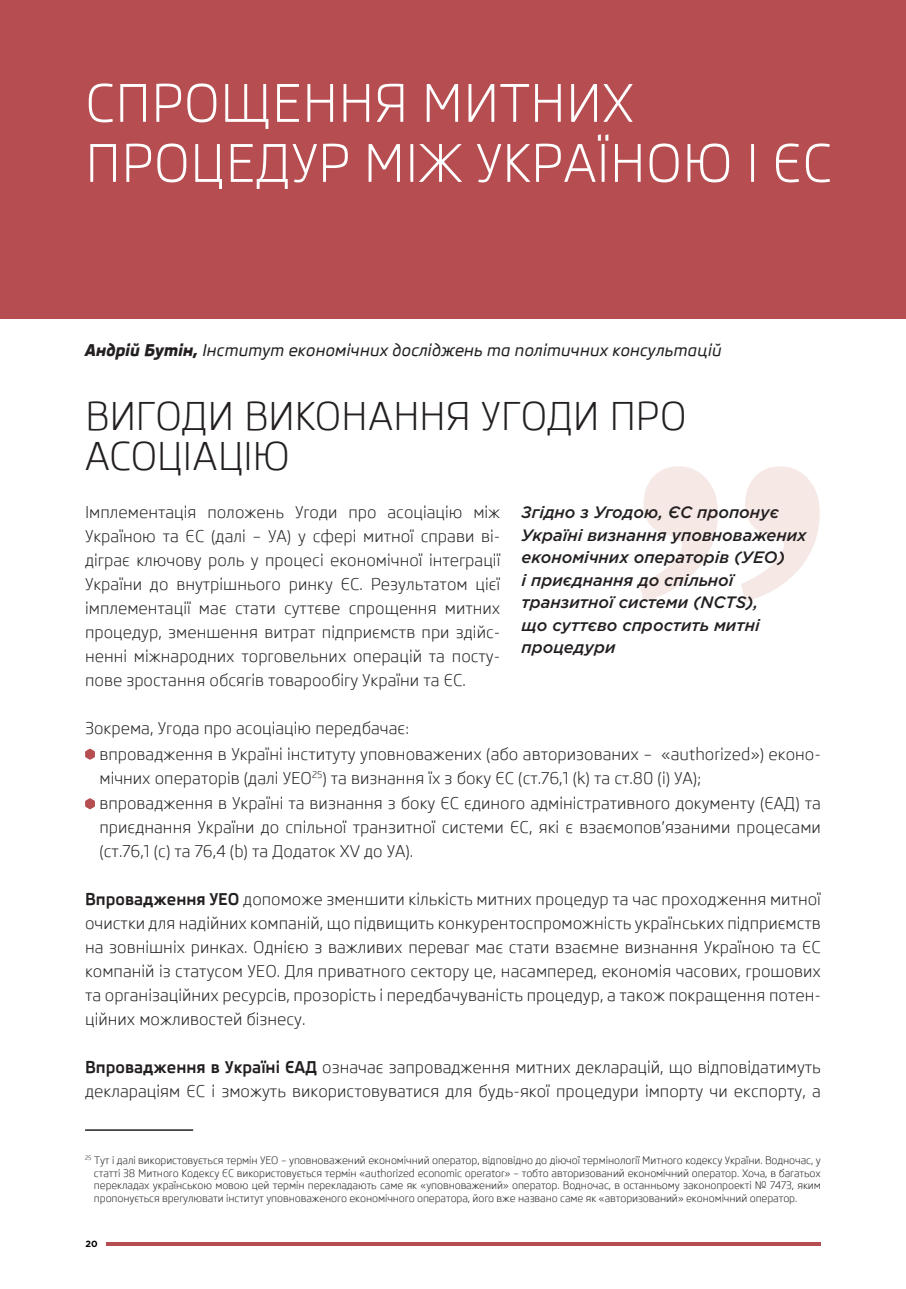
<style>
.page{position:relative;width:906px;height:1289px;background:#fff}
.page>*{position:absolute;margin:0;border:0;box-sizing:border-box;transform-origin:0 0}
.Glava_01{font:52.5px/60px "Skoda Pro";color:#fff}
.Glava_02{font:39px/40.5px "Skoda Pro";letter-spacing:-.01em;color:#231f20}
.Body_main{font:16.5px/24px "Skoda Pro";color:#231f20;text-align:justify}
.t1{font:italic 500 16.5px/22.5px "Gotham Pro";color:#231f20}
.Body_main-2{font:italic 500 16.5px "Skoda Pro";color:#231f20}
.snos_01{font:10.5px/12.6px "Skoda Pro";letter-spacing:-.01em;color:#231f20;text-align:justify}
.t2{font:700 9px "Gotham Pro";color:#000}
.s1{font-weight:800}
.s2{font-weight:700}
</style>
<div class="page">
<hr style="left:106px;top:1242px;width:715px;height:3px;background:#b64e51">
<div style="left:0;top:0;width:906px;height:319px;background:#b64e51"></div>
<svg style="left:85px;top:748px;width:10px;height:11px"></svg>
<svg style="left:85px;top:798px;width:10px;height:11px"></svg>
<hr style="left:85px;top:1129px;width:108px;height:1px;background:#231f20">
<svg style="left:640px;top:466px;width:179px;height:136px"></svg>
<p class="Glava_01" style="left:85px;top:74px;width:748px">СПРОЩЕННЯ МИТНИХ<br>ПРОЦЕДУР МІЖ УКРАЇНОЮ І ЄС</p>
<p class="Body_main-2" style="left:85px;top:341px;width:638px"><span class="s1">Андрій Бутін,</span> Інститут економічних досліджень та політичних консультацій</p>
<p class="Glava_02" style="left:85px;top:396px;width:603px">ВИГОДИ ВИКОНАННЯ УГОДИ ПРО<br>АСОЦІАЦІЮ</p>
<p class="Body_main" style="left:85px;top:500px;width:417px">Імплементація положень Угоди про асоціацію між Україною та ЄС (далі – УА) у сфері митної справи ві&shy;діграє ключову роль у процесі економічної інтеграції України до внутрішнього ринку ЄС. Результатом цієї імплементації має стати суттєве спрощення митних процедур, зменшення витрат підприємств при здійс&shy;ненні міжнародних торговельних операцій та посту&shy;пове зростання обсягів товарообігу України та ЄС.</p>
<p class="Body_main" style="left:85px;top:716px;width:325px">Зокрема, Угода про асоціацію передбачає:</p>
<p class="Body_main" style="left:99px;top:742px;width:723px">впровадження в Україні інституту уповноважених (або авторизованих – «authorized») еконо&shy;мічних операторів (далі УЕО<sup>25</sup>) та визнання їх з боку ЄС (ст.76,1 (k) та ст.80 (і) УА);</p>
<p class="Body_main" style="left:99px;top:791px;width:723px">впровадження в Україні та визнання з боку ЄС єдиного адміністративного документу (ЄАД) та приєднання України до спільної транзитної системи ЄС, які є взаємопов’язаними процесами (ст.76,1 (с) та 76,4 (b) та Додаток XV до УА).</p>
<p class="Body_main" style="left:85px;top:887px;width:737px"><span class="s2">Впровадження УЕО</span> допоможе зменшити кількість митних процедур та час проходження митної очистки для надійних компаній, що підвищить конкурентоспроможність українських підприємств на зовнішніх ринках. Однією з важливих переваг має стати взаємне визнання Україною та ЄС компаній із статусом УЕО. Для приватного сектору це, насамперед, економія часових, грошових та організаційних ресурсів, прозорість і передбачуваність процедур, а також покращення потен&shy;ційних можливостей бізнесу.</p>
<p class="Body_main" style="left:85px;top:1055px;width:737px"><span class="s2">Впровадження в Україні ЄАД</span> означає запровадження митних декларацій, що відповідатимуть деклараціям ЄС і зможуть використовуватися для будь-якої процедури імпорту чи експорту, а</p>
<p class="t1" style="left:521px;top:501px;width:286px">Згідно з Угодою, ЄС пропонує<br>Україні визнання уповноважених економічних операторів (УЕО)<br>і приєднання до спільної транзитної системи (NCTS),<br>що суттєво спростить митні процедури</p>
<p class="snos_01" style="left:94px;top:1153px;width:728px;text-indent:-9px"><sup>25</sup> Тут і далі використовується термін УЕО – уповноважений економічний оператор, відповідно до діючої термінології Митного кодексу України. Водночас, у статті 38 Митного Кодексу ЄС використовується термін «authorized economic operator» – тобто авторизований економічний оператор. Хоча, в багатьох перекладах українською мовою цей термін перекладають саме як «уповноважений» оператор. Водночас, в останньому законопроекті № 7473, яким пропонується врегулювати інститут уповноваженого економічного оператора, його вже названо саме як «авторизований» економічний оператор.</p>
<p class="t2" style="left:85px;top:1238px;width:14px">20</p>
</div>
